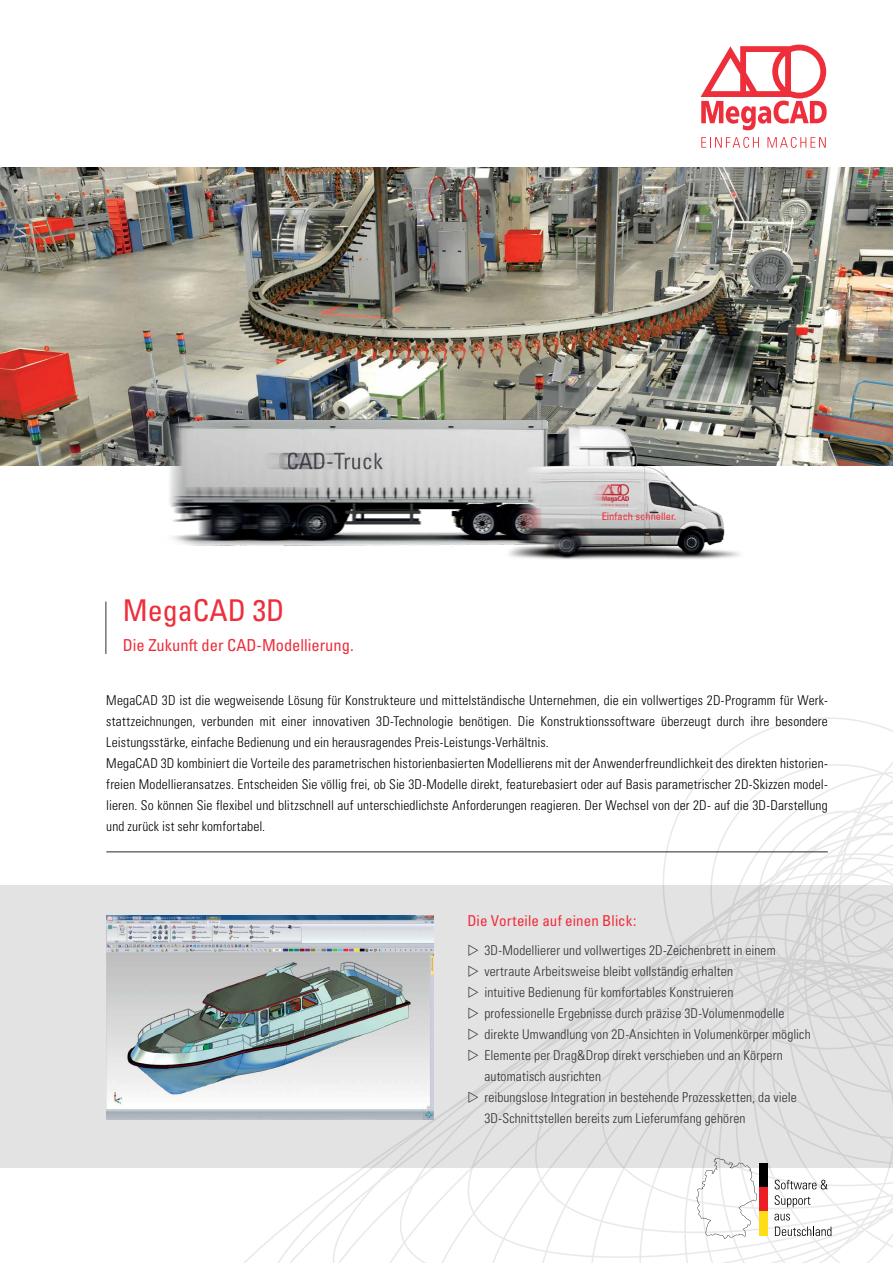
<style>
.page{position:relative;width:893px;height:1263px;background:#fff}
.page>*{position:absolute;margin:0;border:0;box-sizing:border-box;transform-origin:0 0}
.t1{font:condensed 30px "Univers LT Std";color:#ee2e3a}
.t2{font:condensed 16.5px "Univers LT Std";color:#ee2e3a}
.t3{font:condensed 15px "Univers LT Std";letter-spacing:.005em;color:#ee2e3a}
.t4{font:300 condensed 13.5px/21px "Univers LT Std";letter-spacing:.01em;color:#000}
.t5{font:300 condensed 13.5px/21px "Univers LT Std";letter-spacing:.01em;color:#2d2f32}
.t6{font:condensed 10.5px "Univers LT Std";color:#ee2e3a}
</style>
<div class="page">
<img style="left:0;top:168px;width:893px;height:298px">
<svg style="left:489px;top:852px;width:404px;height:411px"></svg>
<svg style="left:557px;top:852px;width:336px;height:387px"></svg>
<svg style="left:626px;top:852px;width:267px;height:358px"></svg>
<svg style="left:695px;top:1167px;width:198px;height:15px"></svg>
<svg style="left:642px;top:717px;width:251px;height:168px"></svg>
<hr style="left:106px;top:602px;width:1px;height:52px;background:#2d2f32">
<div style="left:0;top:885px;width:893px;height:282px;background:#e4e3e4"></div>
<img style="left:106px;top:915px;width:327px;height:204px">
<img style="left:106px;top:386px;width:751px;height:174px">
<hr style="left:106px;top:851px;width:722px;height:1px;background:#23292f">
<svg style="left:696px;top:1158px;width:61px;height:81px"></svg>
<div style="left:759px;top:1163px;width:8px;height:24px;background:#000"></div>
<div style="left:759px;top:1187px;width:8px;height:24px;background:#ed1d24"></div>
<div style="left:759px;top:1211px;width:8px;height:25px;background:#ffde17"></div>
<svg style="left:775px;top:1180px;width:53px;height:9px"></svg>
<svg style="left:775px;top:1195px;width:35px;height:12px"></svg>
<svg style="left:774px;top:1214px;width:16px;height:6px"></svg>
<svg style="left:775px;top:1226px;width:56px;height:10px"></svg>
<svg style="left:700px;top:45px;width:127px;height:85px"></svg>
<svg style="left:701px;top:137px;width:58px;height:11px"></svg>
<svg style="left:767px;top:137px;width:59px;height:11px"></svg>
<svg style="left:468px;top:1092px;width:10px;height:9px"></svg>
<h1 class="t1" style="left:123px;top:591px;width:163px">MegaCAD 3D</h1>
<p class="t2" style="left:123px;top:635px;width:232px">Die Zukunft der CAD-Modellierung.</p>
<p class="t6" style="left:602px;top:510px;width:76px">Einfach schneller.</p>
<p class="t4" style="left:106px;top:689px;width:723px">MegaCAD 3D ist die wegweisende Lösung für Konstrukteure und mittelständische Unternehmen, die ein vollwertiges 2D-Programm für Werk&shy;stattzeichnungen, verbunden mit einer innovativen 3D-Technologie benötigen. Die Konstruktionssoftware überzeugt durch ihre besondere Leistungsstärke, einfache Bedienung und ein herausragendes Preis-Leistungs-Verhältnis.<br>MegaCAD 3D kombiniert die Vorteile des parametrischen historienbasierten Modellierens mit der Anwenderfreundlichkeit des direkten historien&shy;freien Modellieransatzes. Entscheiden Sie völlig frei, ob Sie 3D-Modelle direkt, featurebasiert oder auf Basis parametrischer 2D-Skizzen model&shy;lieren. So können Sie flexibel und blitzschnell auf unterschiedlichste Anforderungen reagieren. Der Wechsel von der 2D- auf die 3D-Darstellung und zurück ist sehr komfortabel.</p>
<p class="t3" style="left:467px;top:911px;width:171px">Die Vorteile auf einen Blick:</p>
<p class="t5" style="left:484px;top:940px;width:328px">3D-Modellierer und vollwertiges 2D-Zeichenbrett in einem vertraute Arbeitsweise bleibt vollständig erhalten<br>intuitive Bedienung für komfortables Konstruieren<br>professionelle Ergebnisse durch präzise 3D-Volumenmodelle direkte Umwandlung von 2D-Ansichten in Volumenkörper möglich Elemente per Drag&amp;Drop direkt verschieben und an Körpern automatisch ausrichten<br>reibungslose Integration in bestehende Prozessketten, da viele 3D-Schnittstellen bereits zum Lieferumfang gehören</p>
</div>
